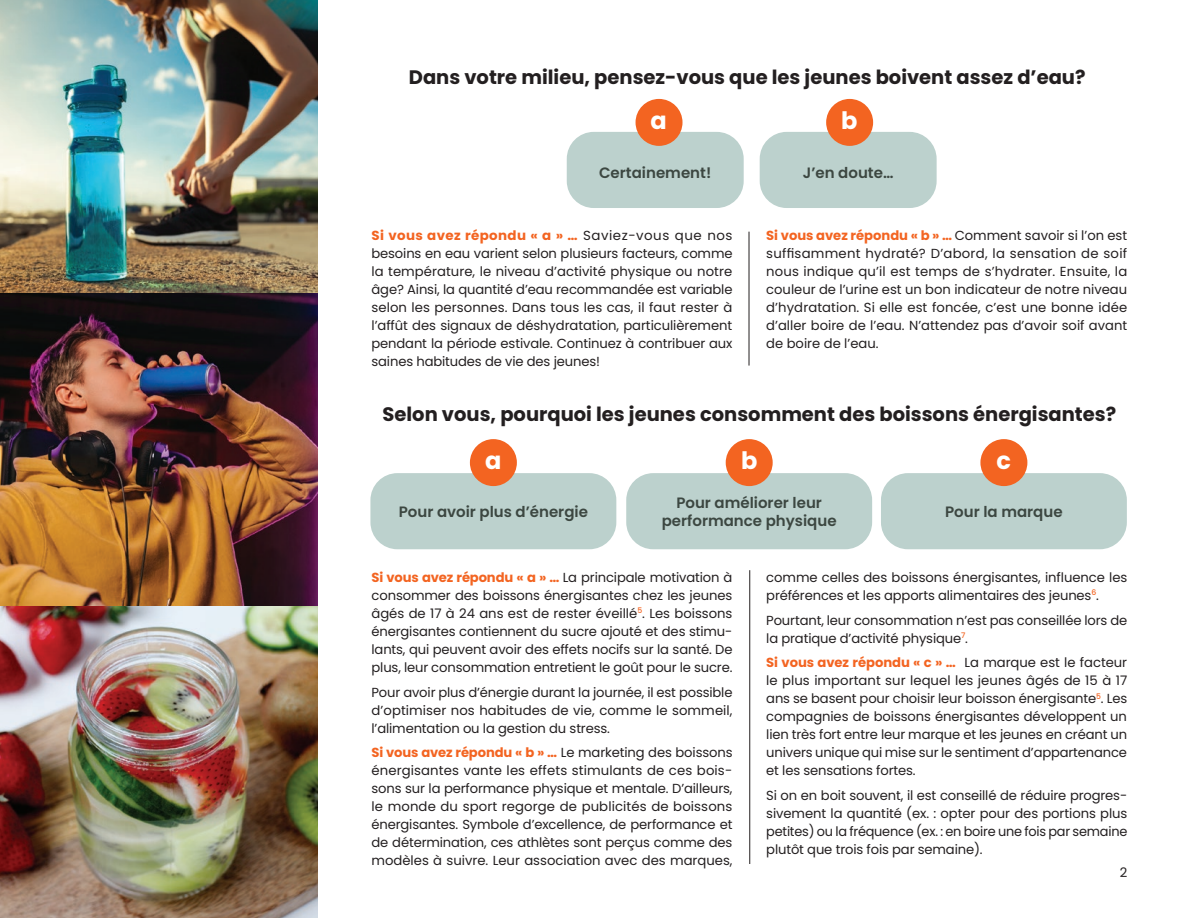
<style>
.page{position:relative;width:1188px;height:918px;background:#fff}
.page>*{position:absolute;margin:0;border:0;box-sizing:border-box;transform-origin:0 0}
.t1{font:700 24px "Poppins";color:#fff}
.t2{font:700 19.5px "Poppins";color:#231f20}
.t3{font:600 15px/18px "Poppins";color:#3c4741;text-align:center}
.t4{font:13.2px/18px "Poppins";letter-spacing:-.01em;color:#231f20;text-align:justify}
.s1{font-weight:700;color:#f36421}
</style>
<div class="page">
<div style="left:370px;top:473px;width:246px;height:76px;background:#bcd1cd;border-radius:27px"></div>
<div style="left:626px;top:473px;width:246px;height:76px;background:#bcd1cd;border-radius:27px"></div>
<div style="left:881px;top:473px;width:246px;height:76px;background:#bcd1cd;border-radius:27px"></div>
<div style="left:567px;top:132px;width:177px;height:76px;background:#bcd1cd;border-radius:27px"></div>
<div style="left:760px;top:132px;width:177px;height:76px;background:#bcd1cd;border-radius:27px"></div>
<hr style="left:749px;top:570px;width:1px;height:294px;background:#231f20">
<hr style="left:749px;top:232px;width:1px;height:134px;background:#231f20">
<div style="left:470px;top:439px;width:47px;height:47px;background:#f36421;border-radius:50%"></div>
<div style="left:636px;top:99px;width:47px;height:47px;background:#f36421;border-radius:50%"></div>
<div style="left:726px;top:439px;width:47px;height:47px;background:#f36421;border-radius:50%"></div>
<div style="left:826px;top:99px;width:47px;height:47px;background:#f36421;border-radius:50%"></div>
<div style="left:980px;top:439px;width:47px;height:47px;background:#f36421;border-radius:50%"></div>
<img style="left:0;top:0;width:318px;height:294px">
<img style="left:0;top:606px;width:318px;height:312px">
<img style="left:0;top:294px;width:318px;height:312px">
<h2 class="t2" style="left:409px;top:66px;width:678px">Dans votre milieu, pensez-vous que les jeunes boivent assez d’eau?</h2>
<h1 class="t1" style="left:650px;top:107px;width:18px">a</h1>
<p class="t3" style="left:599px;top:164px;width:114px">Certainement!</p>
<h1 class="t1" style="left:841px;top:107px;width:18px">b</h1>
<p class="t3" style="left:803px;top:164px;width:92px">J’en doute…</p>
<p class="t4" style="left:372px;top:226px;width:363px"><span class="s1">Si vous avez répondu « a » …</span> Saviez-vous que nos besoins en eau varient selon plusieurs facteurs, comme la température, le niveau d’activité physique ou notre âge? Ainsi, la quantité d’eau recommandée est variable selon les personnes. Dans tous les cas, il faut rester à l’affût des signaux de déshydratation, particulièrement pendant la période estivale. Continuez à contribuer aux saines habitudes de vie des jeunes!</p>
<p class="t4" style="left:766px;top:226px;width:363px"><span class="s1">Si vous avez répondu « b » …</span> Comment savoir si l’on est suffisamment hydraté? D’abord, la sensation de soif nous indique qu’il est temps de s’hydrater. Ensuite, la couleur de l’urine est un bon indicateur de notre niveau d’hydratation. Si elle est foncée, c’est une bonne idée d’aller boire de l’eau. N’attendez pas d’avoir soif avant de boire de l’eau.</p>
<h2 class="t2" style="left:383px;top:402px;width:735px">Selon vous, pourquoi les jeunes consomment des boissons énergisantes?</h2>
<h1 class="t1" style="left:485px;top:447px;width:18px">a</h1>
<p class="t3" style="left:399px;top:503px;width:191px">Pour avoir plus d’énergie</p>
<h1 class="t1" style="left:741px;top:447px;width:18px">b</h1>
<p class="t3" style="left:662px;top:494px;width:176px">Pour améliorer leur performance physique</p>
<h1 class="t1" style="left:997px;top:447px;width:16px">c</h1>
<p class="t3" style="left:945px;top:503px;width:119px">Pour la marque</p>
<p class="t4" style="left:372px;top:568px;width:363px"><span class="s1">Si vous avez répondu « a » …</span> La principale motivation à consommer des boissons énergisantes chez les jeunes âgés de 17 à 24 ans est de rester éveillé<sup>5</sup>. Les boissons énergisantes contiennent du sucre ajouté et des stimu&shy;lants, qui peuvent avoir des effets nocifs sur la santé. De plus, leur consommation entretient le goût pour le sucre.</p>
<p class="t4" style="left:372px;top:683px;width:363px">Pour avoir plus d’énergie durant la journée, il est possible d’optimiser nos habitudes de vie, comme le sommeil, l’alimentation ou la gestion du stress.</p>
<p class="t4" style="left:372px;top:744px;width:363px"><span class="s1">Si vous avez répondu « b » …</span> Le marketing des boissons énergisantes vante les effets stimulants de ces bois&shy;sons sur la performance physique et mentale. D’ailleurs, le monde du sport regorge de publicités de boissons énergisantes. Symbole d’excellence, de performance et de détermination, ces athlètes sont perçus comme des modèles à suivre. Leur association avec des marques,</p>
<p class="t4" style="left:766px;top:568px;width:363px">comme celles des boissons énergisantes, influence les préférences et les apports alimentaires des jeunes<sup>6</sup>.</p>
<p class="t4" style="left:766px;top:611px;width:362px">Pourtant, leur consommation n’est pas conseillée lors de la pratique d’activité physique<sup>7</sup>.</p>
<p class="t4" style="left:766px;top:654px;width:362px"><span class="s1">Si vous avez répondu « c » …</span> La marque est le facteur le plus important sur lequel les jeunes âgés de 15 à 17 ans se basent pour choisir leur boisson énergisante<sup>5</sup>. Les compagnies de boissons énergisantes développent un lien très fort entre leur marque et les jeunes en créant un univers unique qui mise sur le sentiment d’appartenance et les sensations fortes.</p>
<p class="t4" style="left:766px;top:787px;width:363px">Si on en boit souvent, il est conseillé de réduire progres&shy;sivement la quantité (ex. : opter pour des portions plus petites) ou la fréquence (ex. : en boire une fois par semaine plutôt que trois fois par semaine).</p>
<p class="t4" style="left:1120px;top:863px;width:9px">2</p>
</div>
